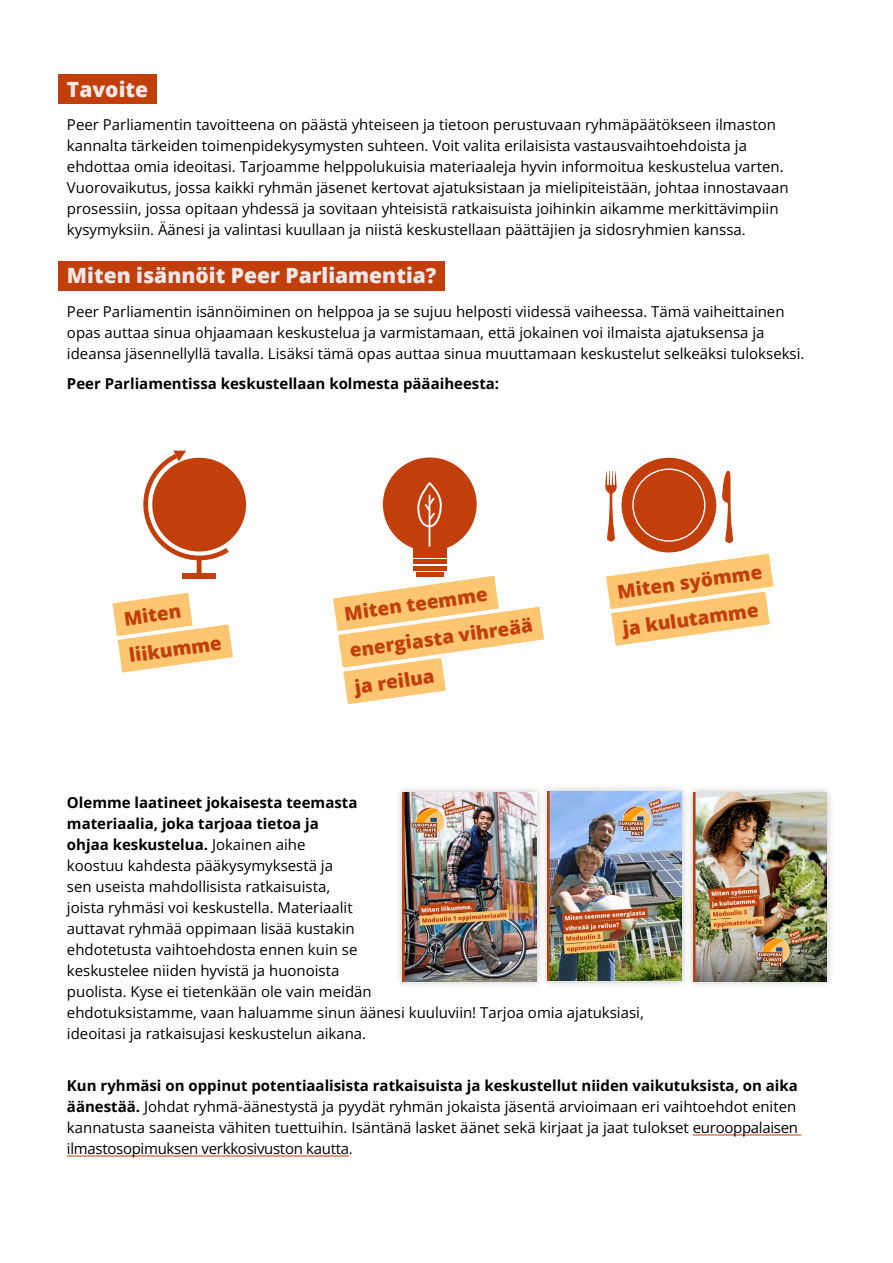
<style>
.page{position:relative;width:893px;height:1263px;background:#fff}
.page>*{position:absolute;margin:0;border:0;box-sizing:border-box;transform-origin:0 0}
.t1{font:800 21px "Open Sans";color:#f1e9e8}
.L1{font:800 18.9px "Open Sans";color:#c23f0c}
.t2{font:15px/21px "Open Sans";color:#000}
.t3{font:700 15px "Open Sans";color:#000}
.s1{font-weight:700}
</style>
<div class="page">
<div style="left:58px;top:74px;width:99px;height:30px;background:#c23f0c"></div>
<div style="left:58px;top:261px;width:387px;height:30px;background:#c23f0c"></div>
<svg style="left:113px;top:593px;width:120px;height:80px"></svg>
<svg style="left:333px;top:576px;width:211px;height:128px"></svg>
<svg style="left:606px;top:554px;width:167px;height:92px"></svg>
<hr style="left:693px;top:1135px;width:108px;height:1px;background:#c23f0c">
<hr style="left:67px;top:1156px;width:282px;height:1px;background:#c23f0c">
<div style="left:383px;top:457px;width:94px;height:94px;background:#c23f0c;border-radius:50%"></div>
<div style="left:413px;top:546px;width:33px;height:11px;background:#c23f0c"></div>
<hr style="left:413px;top:560px;width:33px;height:4px;background:#c23f0c">
<hr style="left:413px;top:566px;width:33px;height:4px;background:#c23f0c">
<hr style="left:416px;top:573px;width:28px;height:4px;background:#c23f0c">
<hr style="left:429px;top:495px;width:1px;height:52px;background:#fff">
<svg style="left:417px;top:483px;width:25px;height:45px"></svg>
<div style="left:622px;top:458px;width:94px;height:94px;background:#c23f0c;border-radius:50%"></div>
<svg style="left:605px;top:471px;width:12px;height:71px"></svg>
<div style="left:632px;top:468px;width:73px;height:74px;border:1px solid #fff;border-radius:50%"></div>
<svg style="left:722px;top:471px;width:11px;height:72px"></svg>
<div style="left:152px;top:458px;width:94px;height:93px;background:#c23f0c;border-radius:50%"></div>
<svg style="left:143px;top:450px;width:91px;height:115px"></svg>
<div style="left:182px;top:573px;width:34px;height:6px;background:#c23f0c"></div>
<div style="left:197px;top:559px;width:5px;height:15px;background:#c23f0c"></div>
<div style="left:685px;top:784px;width:150px;height:206px;background:#000;opacity:.25"></div>
<img style="left:693px;top:792px;width:134px;height:189px">
<div style="left:540px;top:784px;width:150px;height:205px;background:#000;opacity:.25"></div>
<img style="left:548px;top:792px;width:134px;height:189px">
<div style="left:395px;top:784px;width:150px;height:205px;background:#000;opacity:.25"></div>
<img style="left:403px;top:792px;width:134px;height:189px">
<h1 class="t1" style="left:67px;top:73px;width:83px">Tavoite</h1>
<p class="t2" style="left:67px;top:114px;width:723px">Peer Parliamentin tavoitteena on päästä yhteiseen ja tietoon perustuvaan ryhmäpäätökseen ilmaston kannalta tärkeiden toimenpidekysymysten suhteen. Voit valita erilaisista vastausvaihtoehdoista ja ehdottaa omia ideoitasi. Tarjoamme helppolukuisia materiaaleja hyvin informoitua keskustelua varten.<br>Vuorovaikutus, jossa kaikki ryhmän jäsenet kertovat ajatuksistaan ja mielipiteistään, johtaa innostavaan prosessiin, jossa opitaan yhdessä ja sovitaan yhteisistä ratkaisuista joihinkin aikamme merkittävimpiin kysymyksiin. Äänesi ja valintasi kuullaan ja niistä keskustellaan päättäjien ja sidosryhmien kanssa.</p>
<h1 class="t1" style="left:67px;top:260px;width:371px">Miten isännöit Peer Parliamentia?</h1>
<p class="t2" style="left:67px;top:301px;width:739px">Peer Parliamentin isännöiminen on helppoa ja se sujuu helposti viidessä vaiheessa. Tämä vaiheittainen opas auttaa sinua ohjaamaan keskustelua ja varmistamaan, että jokainen voi ilmaista ajatuksensa ja ideansa jäsennellyllä tavalla. Lisäksi tämä opas auttaa sinua muuttamaan keskustelut selkeäksi tulokseksi.</p>
<p class="t3" style="left:67px;top:373px;width:434px">Peer Parliamentissa keskustellaan kolmesta pääaiheesta:</p>
<p class="L1" style="left:122px;top:605px;width:59px;rotate:-8deg">Miten</p>
<p class="L1" style="left:127px;top:641px;width:95px;rotate:-8deg">liikumme</p>
<p class="L1" style="left:343px;top:600px;width:146px;rotate:-8deg">Miten teemme</p>
<p class="L1" style="left:348px;top:636px;width:186px;rotate:-8deg">energiasta vihreää</p>
<p class="L1" style="left:353px;top:673px;width:82px;rotate:-8deg">ja reilua</p>
<p class="L1" style="left:616px;top:578px;width:147px;rotate:-8deg">Miten syömme</p>
<p class="L1" style="left:621px;top:614px;width:138px;rotate:-8deg">ja kulutamme</p>
<p class="t2" style="left:67px;top:792px;width:578px"><span class="s1">Olemme laatineet jokaisesta teemasta<br>materiaalia, joka tarjoaa tietoa ja<br>ohjaa keskustelua.</span> Jokainen aihe<br>koostuu kahdesta pääkysymyksestä ja<br>sen useista mahdollisista ratkaisuista,<br>joista ryhmäsi voi keskustella. Materiaalit<br>auttavat ryhmää oppimaan lisää kustakin<br>ehdotetusta vaihtoehdosta ennen kuin se<br>keskustelee niiden hyvistä ja huonoista<br>puolista. Kyse ei tietenkään ole vain meidän<br>ehdotuksistamme, vaan haluamme sinun äänesi kuuluviin! Tarjoa omia ajatuksiasi, ideoitasi ja ratkaisujasi keskustelun aikana.</p>
<p class="t2" style="left:67px;top:1074px;width:733px;text-align:justify"><span class="s1">Kun ryhmäsi on oppinut potentiaalisista ratkaisuista ja keskustellut niiden vaikutuksista, on aika äänestää.</span> Johdat ryhmä-äänestystä ja pyydät ryhmän jokaista jäsentä arvioimaan eri vaihtoehdot eniten kannatusta saaneista vähiten tuettuihin. Isäntänä lasket äänet sekä kirjaat ja jaat tulokset eurooppalaisen ilmastosopimuksen verkkosivuston kautta.</p>
</div>
